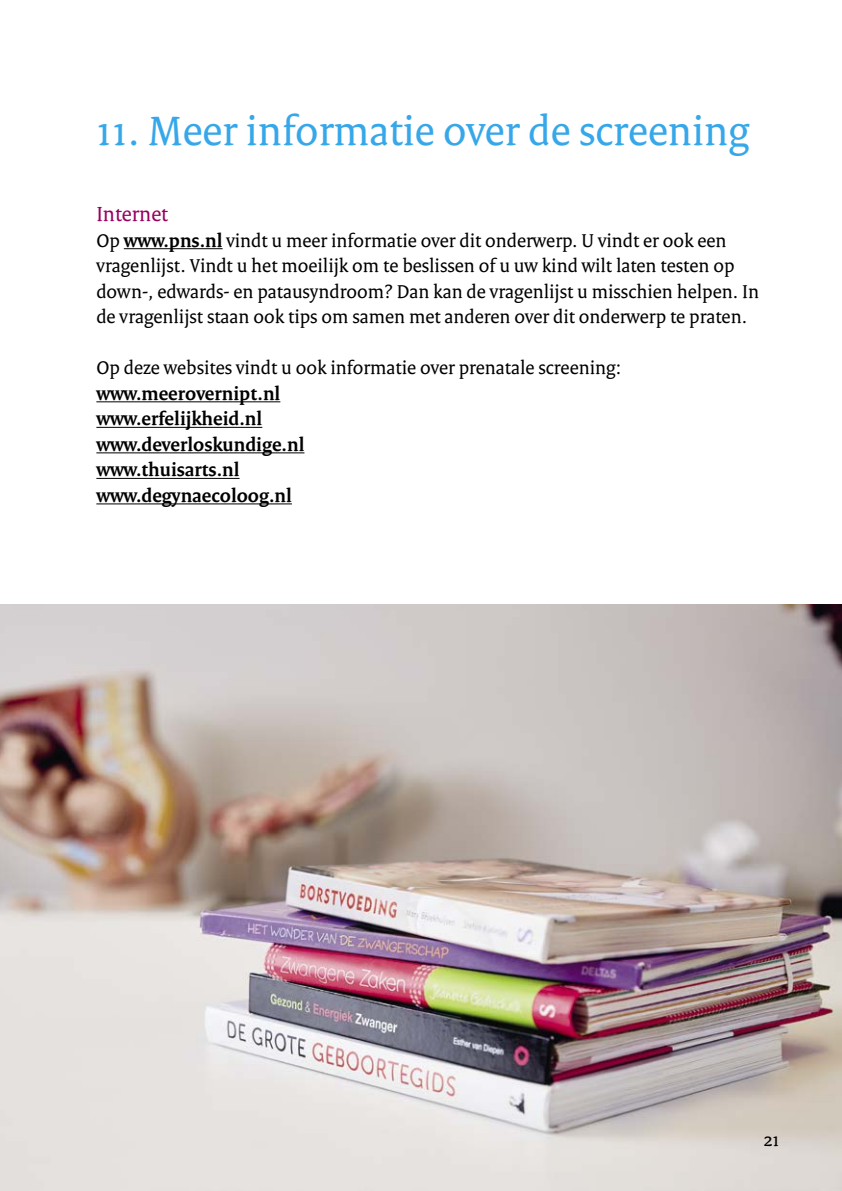
<style>
.page{position:relative;width:842px;height:1191px;background:#fff}
.page>*{position:absolute;margin:0;border:0;box-sizing:border-box;transform-origin:0 0}
.H2_RIVM_Hoofdstukkop{font:44px "Rijksoverheid Serif";color:#36a7e9}
.H4_07_RIVM_Subalinea{font:22px "Rijksoverheid Serif";color:#98005f}
.P_RIVM_Broodtekst_se{font:20px/25.6px "Rijksoverheid Serif";color:#000}
.P_RIVM_Broodtekst_se-2{font:700 20px "Rijksoverheid Serif";color:#000}
.s1{font-weight:700}
</style>
<div class="page">
<hr style="left:124px;top:248px;width:99px;height:1px;background:#000">
<hr style="left:96px;top:401px;width:184px;height:1px;background:#000">
<hr style="left:96px;top:427px;width:166px;height:1px;background:#000">
<hr style="left:96px;top:452px;width:208px;height:1px;background:#000">
<hr style="left:96px;top:478px;width:144px;height:1px;background:#000">
<hr style="left:96px;top:503px;width:196px;height:1px;background:#000">
<img style="left:0;top:604px;width:842px;height:587px">
<h2 class="H2_RIVM_Hoofdstukkop" style="left:96px;top:104px;width:654px">11. Meer informatie over de screening</h2>
<h4 class="H4_07_RIVM_Subalinea" style="left:96px;top:201px;width:73px">Internet</h4>
<p class="P_RIVM_Broodtekst_se" style="left:96px;top:227px;width:664px">Op <span class="s1">www.pns.nl</span> vindt u meer informatie over dit onderwerp. U vindt er ook een vragenlijst. Vindt u het moeilijk om te beslissen of u uw kind wilt laten testen op down-, edwards- en patausyndroom? Dan kan de vragenlijst u misschien helpen. In de vragenlijst staan ook tips om samen met anderen over dit onderwerp te praten.</p>
<p class="P_RIVM_Broodtekst_se" style="left:96px;top:355px;width:526px">Op deze websites vindt u ook informatie over prenatale screening:</p>
<p class="P_RIVM_Broodtekst_se-2" style="left:96px;top:381px;width:185px">www.meerovernipt.nl</p>
<p class="P_RIVM_Broodtekst_se-2" style="left:96px;top:407px;width:167px">www.erfelijkheid.nl</p>
<p class="P_RIVM_Broodtekst_se-2" style="left:96px;top:432px;width:210px">www.deverloskundige.nl</p>
<p class="P_RIVM_Broodtekst_se-2" style="left:96px;top:458px;width:145px">www.thuisarts.nl</p>
<p class="P_RIVM_Broodtekst_se-2" style="left:96px;top:483px;width:197px">www.degynaecoloog.nl</p>
<p class="P_RIVM_Broodtekst_se" style="left:764px;top:1126px;width:17px">21</p>
</div>
